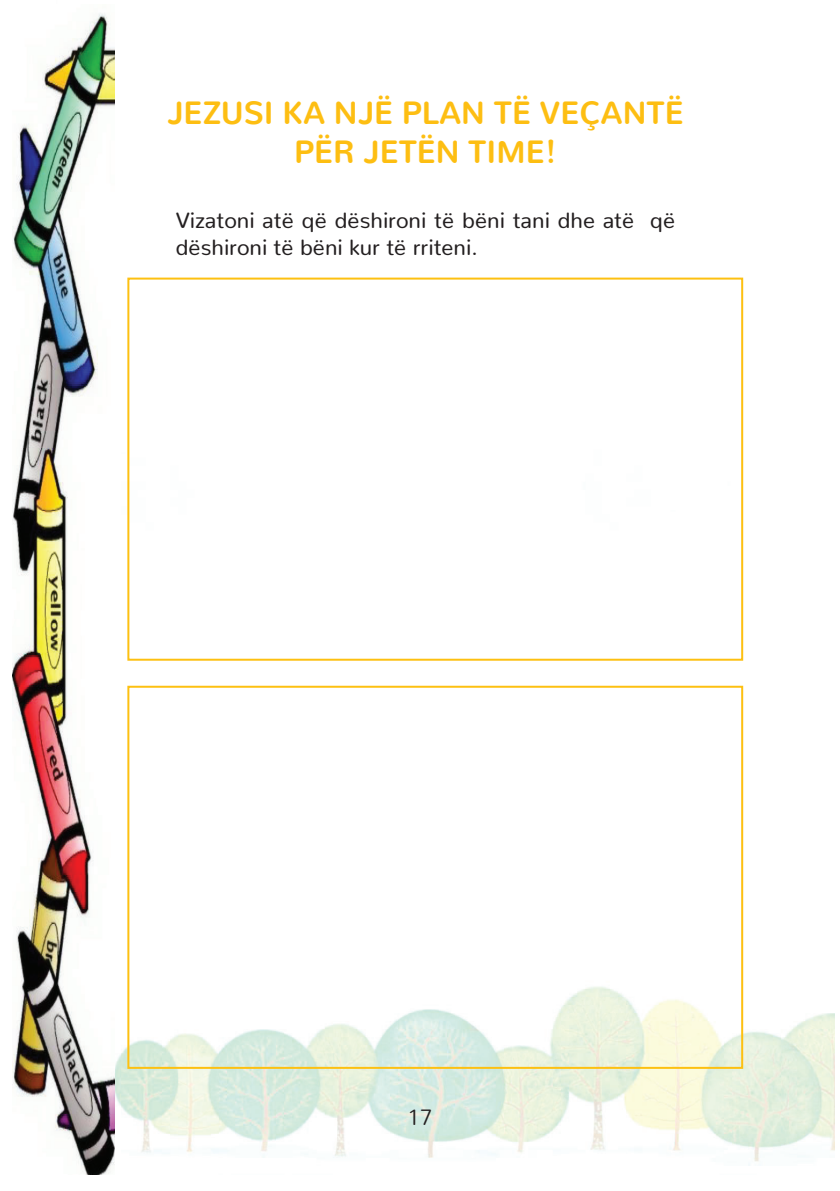
<style>
.page{position:relative;width:840px;height:1191px;background:#fff}
.page>*{position:absolute;margin:0;border:0;box-sizing:border-box;transform-origin:0 0}
.t1{font:700 32px/38.4px "Nunito";color:#fdbe12;text-align:center}
.t2{font:22px/26.4px "Nunito";color:#231f20}
.t3{font:300 22px "Nunito";color:#231f20}
</style>
<div class="page">
<img style="left:115px;top:277px;width:719px;height:889px">
<img style="left:12px;top:13px;width:103px;height:1161px">
<div style="left:127px;top:277px;width:615px;height:383px;border:2px solid #fdc011"></div>
<div style="left:127px;top:685px;width:615px;height:383px;border:2px solid #fdc011"></div>
<h1 class="t1" style="left:167px;top:90px;width:517px">JEZUSI KA NJË PLAN TË VEÇANTË<br>PËR JETËN TIME!</h1>
<p class="t2" style="left:176px;top:205px;width:500px">Vizatoni atë që dëshironi të bëni tani dhe atë që dëshironi të bëni kur të rriteni.</p>
<p class="t3" style="left:407px;top:1098px;width:26px">17</p>
</div>
